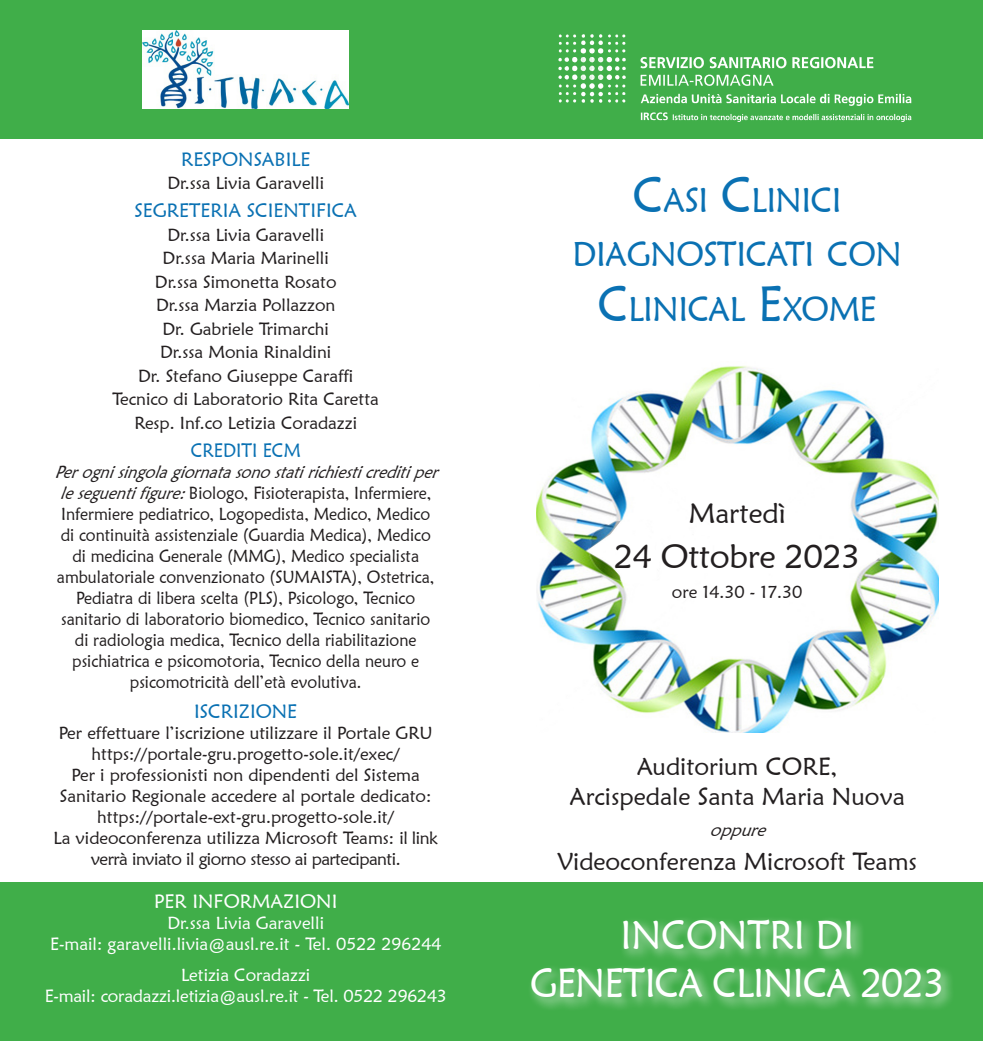
<style>
.page{position:relative;width:983px;height:1042px;background:#fff}
.page>*{position:absolute;margin:0;border:0;box-sizing:border-box;transform-origin:0 0}
.t1{font:40.25px/48.3px "Maiandra GD";letter-spacing:-.02em;color:#fff;text-align:center;scale:.93 1}
.t2{font:34.3px/54.2px "Maiandra GD";letter-spacing:-.015em;color:#0a71b3;text-align:center;scale:.96 1}
.t3{font:33.25px "Maiandra GD";letter-spacing:-.01em;color:#231f20}
.t4{font:28px "Maiandra GD";color:#231f20}
.t5{font:24.5px/29.4px "Maiandra GD";color:#231f20;text-align:center}
.t6{font:19.25px "Maiandra GD";color:#0a71b3}
.t7{font:19.25px "Maiandra GD";color:#fff}
.t8{font:19.25px "Maiandra GD";color:#0a71b3;scale:.93 1}
.t9{font:17.5px/23.4px "Maiandra GD";color:#231f20;text-align:center}
.t10{font:17.5px/21px "Maiandra GD";color:#231f20;text-align:center;scale:.93 1}
.t11{font:17.5px/21px "Maiandra GD";color:#fff;text-align:center}
.t12{font:italic 17.5px "Maiandra GD";color:#231f20}
.s1{font-style:italic}
.s2{font-size:49px}
</style>
<div class="page">
<div style="left:0;top:0;width:982px;height:139px;background:#40ae49"></div>
<div style="left:0;top:882px;width:982px;height:158px;background:#40ae49"></div>
<img style="left:536px;top:365px;width:402px;height:368px">
<div style="left:527px;top:915px;width:428px;height:97px;background:#fff;opacity:.75"></div>
<img style="left:558px;top:35px;width:354px;height:86px">
<img style="left:143px;top:30px;width:206px;height:78px">
<p class="t6" style="left:181px;top:147px;width:131px">RESPONSABILE</p>
<p class="t9" style="left:167px;top:171px;width:158px">Dr.ssa Livia Garavelli</p>
<p class="t6" style="left:134px;top:199px;width:224px">SEGRETERIA SCIENTIFICA</p>
<p class="t9" style="left:113px;top:222px;width:268px">Dr.ssa Livia Garavelli<br>Dr.ssa Maria Marinelli<br>Dr.ssa Simonetta Rosato<br>Dr.ssa Marzia Pollazzon<br>Dr. Gabriele Trimarchi<br>Dr.ssa Monia Rinaldini<br>Dr. Stefano Giuseppe Caraffi<br>Tecnico di Laboratorio Rita Caretta<br>Resp. Inf.co Letizia Coradazzi</p>
<p class="t8" style="left:191px;top:438px;width:120px">CREDITI ECM</p>
<p class="t10" style="left:55px;top:461px;width:420px"><span class="s1">Perognisingolagiornatasonostatirichiesticreditiper leseguentifigure:</span>Biologo, Fisioterapista, Infermiere, Infermiere pediatrico, Logopedista, Medico, Medico<br>di continuità assistenziale (Guardia Medica), Medico<br>di medicina Generale (MMG), Medico specialista ambulatoriale convenzionato (SUMAISTA), Ostetrica, Pediatra di libera scelta (PLS), Psicologo, Tecnico sanitario di laboratorio biomedico, Tecnico sanitario<br>di radiologia medica, Tecnico della riabilitazione psichiatrica e psicomotoria, Tecnico della neuro e psicomotricità dell’età evolutiva.</p>
<p class="t6" style="left:194px;top:699px;width:104px">ISCRIZIONE</p>
<p class="t9" style="left:53px;top:722px;width:386px;line-height:21px">Per effettuare l’iscrizione utilizzare il Portale GRU https://portale-gru.progetto-sole.it/exec/<br>Per i professionisti non dipendenti del Sistema Sanitario Regionale accedere al portale dedicato: https://portale-ext-gru.progetto-sole.it/<br>La videoconferenza utilizza Microsoft Teams: il link verrà inviato il giorno stesso ai partecipanti.</p>
<p class="t7" style="left:154px;top:889px;width:185px">PER INFORMAZIONI</p>
<p class="t11" style="left:50px;top:912px;width:392px">Dr.ssa Livia Garavelli<br>E-mail: garavelli.livia@ausl.re.it - Tel. 0522 296244</p>
<p class="t11" style="left:45px;top:964px;width:403px">Letizia Coradazzi<br>E-mail: coradazzi.letizia@ausl.re.it - Tel. 0522 296243</p>
<h2 class="t2" style="left:572px;top:172px;width:344px"><span class="s2">C</span>ASI <span class="s2">C</span>LINICI<br>DIAGNOSTICATI CON<br><span class="s2">C</span>LINICAL <span class="s2">E</span>XOME</h2>
<h3 class="t4" style="left:688px;top:496px;width:98px">Martedì</h3>
<h3 class="t3" style="left:614px;top:535px;width:247px">24 Ottobre 2023</h3>
<p class="t9" style="left:671px;top:580px;width:132px">ore 14.30 - 17.30</p>
<h3 class="t5" style="left:569px;top:752px;width:337px">Auditorium CORE,<br>Arcispedale Santa Maria Nuova</h3>
<p class="t12" style="left:709px;top:819px;width:64px">oppure</p>
<h3 class="t5" style="left:557px;top:846px;width:361px">Videoconferenza Microsoft Teams</h3>
<h1 class="t1" style="left:530px;top:910px;width:447px">INCONTRI DI<br>GENETICA CLINICA 2023</h1>
</div>
